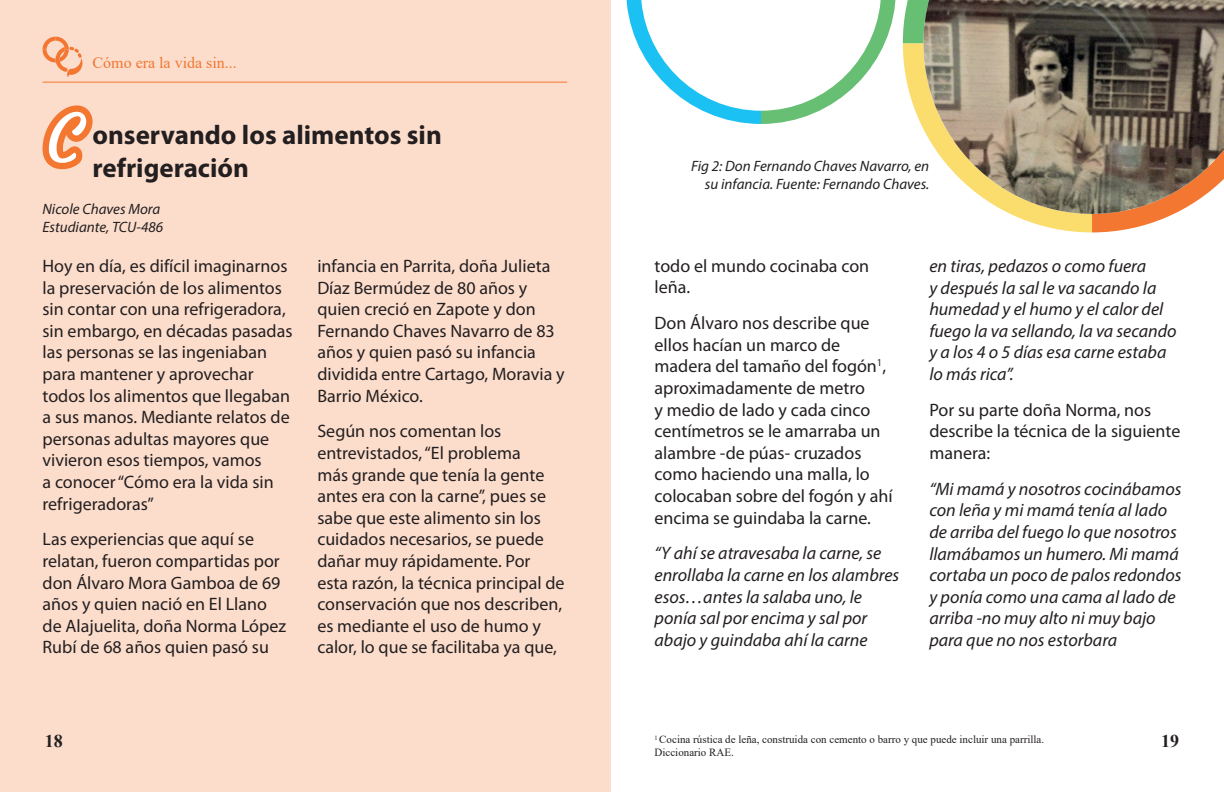
<style>
.page{position:relative;width:1224px;height:792px;background:#fff}
.page>*{position:absolute;margin:0;border:0;box-sizing:border-box;transform-origin:0 0}
.t1{font:700 27px/32.4px "Myriad Pro";color:#231f20}
.t2{font:18px/21.6px "Myriad Pro";color:#231f20}
.t3{font:italic 18px/21.6px "Myriad Pro";color:#231f20}
.t4{font:700 18px "Times New Roman";color:#231f20}
.t5{font:16px "Times New Roman";color:#f37631}
.t6{font:italic 15px/18px "Myriad Pro";color:#231f20}
.t7{font:11px/13.2px "Times New Roman";color:#231f20}
</style>
<div class="page">
<div style="left:0;top:0;width:611px;height:792px;background:#fcddcc"></div>
<hr style="left:43px;top:82px;width:524px;height:1px;background:#f37631">
<svg style="left:43px;top:37px;width:40px;height:40px"></svg>
<svg style="left:43px;top:105px;width:50px;height:64px"></svg>
<svg style="left:903px;top:0;width:271px;height:232px"></svg>
<svg style="left:626px;top:0;width:270px;height:124px"></svg>
<img style="left:924px;top:0;width:300px;height:214px">
<p class="t5" style="left:93px;top:51px;width:146px">Cómo era la vida sin...</p>
<h1 class="t1" style="left:93px;top:118px;width:351px">onservando los alimentos sin refrigeración</h1>
<p class="t6" style="left:43px;top:199px;width:122px">Nicole Chaves Mora<br>Estudiante, TCU-486</p>
<p class="t2" style="left:43px;top:255px;width:252px">Hoy en día, es difícil imaginarnos la preservación de los alimentos sin contar con una refrigeradora, sin embargo, en décadas pasadas las personas se las ingeniaban para mantener y aprovechar todos los alimentos que llegaban a sus manos. Mediante relatos de personas adultas mayores que vivieron esos tiempos, vamos<br>a conocer “Cómo era la vida sin refrigeradoras”</p>
<p class="t2" style="left:43px;top:528px;width:245px">Las experiencias que aquí se relatan, fueron compartidas por don Álvaro Mora Gamboa de 69 años y quien nació en El Llano de Alajuelita, doña Norma López<br>Rubí de 68 años quien pasó su</p>
<p class="t2" style="left:317px;top:255px;width:249px">infancia en Parrita, doña Julieta<br>Díaz Bermúdez de 80 años y quien creció en Zapote y don<br>Fernando Chaves Navarro de 83 años y quien pasó su infancia dividida entre Cartago, Moravia y<br>Barrio México.</p>
<p class="t2" style="left:317px;top:420px;width:249px">Según nos comentan los entrevistados, “El problema<br>más grande que tenía la gente antes era con la carne”, pues se sabe que este alimento sin los cuidados necesarios, se puede dañar muy rápidamente. Por esta razón, la técnica principal de conservación que nos describen, es mediante el uso de humo y calor, lo que se facilitaba ya que,</p>
<p class="t4" style="left:45px;top:728px;width:19px">18</p>
<p class="t6" style="left:691px;top:157px;width:240px;text-align:right">Fig 2: Don Fernando Chaves Navarro, en su infancia. Fuente: Fernando Chaves.</p>
<p class="t2" style="left:655px;top:255px;width:216px">todo el mundo cocinaba con leña.</p>
<p class="t2" style="left:655px;top:312px;width:240px">Don Álvaro nos describe que ellos hacían un marco de madera del tamaño del fogón<sup>1</sup>, aproximadamente de metro<br>y medio de lado y cada cinco centímetros se le amarraba un alambre -de púas- cruzados como haciendo una malla, lo colocaban sobre del fogón y ahí encima se guindaba la carne.</p>
<p class="t3" style="left:655px;top:542px;width:246px">“Y ahí se atravesaba la carne, se enrollaba la carne en los alambres esos…antes la salaba uno, le ponía sal por encima y sal por abajo y guindaba ahí la carne</p>
<p class="t3" style="left:929px;top:255px;width:249px">en tiras, pedazos o como fuera<br>y después la sal le va sacando la humedad y el humo y el calor del fuego la va sellando, la va secando y a los 4 o 5 días esa carne estaba lo más rica”.</p>
<p class="t2" style="left:929px;top:399px;width:253px">Por su parte doña Norma, nos describe la técnica de la siguiente manera:</p>
<p class="t3" style="left:929px;top:478px;width:254px">“Mi mamá y nosotros cocinábamos con leña y mi mamá tenía al lado de arriba del fuego lo que nosotros llamábamos un humero. Mi mamá cortaba un poco de palos redondos y ponía como una cama al lado de arriba -no muy alto ni muy bajo para que no nos estorbara</p>
<p class="t7" style="left:655px;top:733px;width:391px"><sup>1</sup> Cocina rústica de leña, construida con cemento o barro y que puede incluir una parrilla.<br>Diccionario RAE.</p>
<p class="t4" style="left:1161px;top:728px;width:19px">19</p>
</div>
